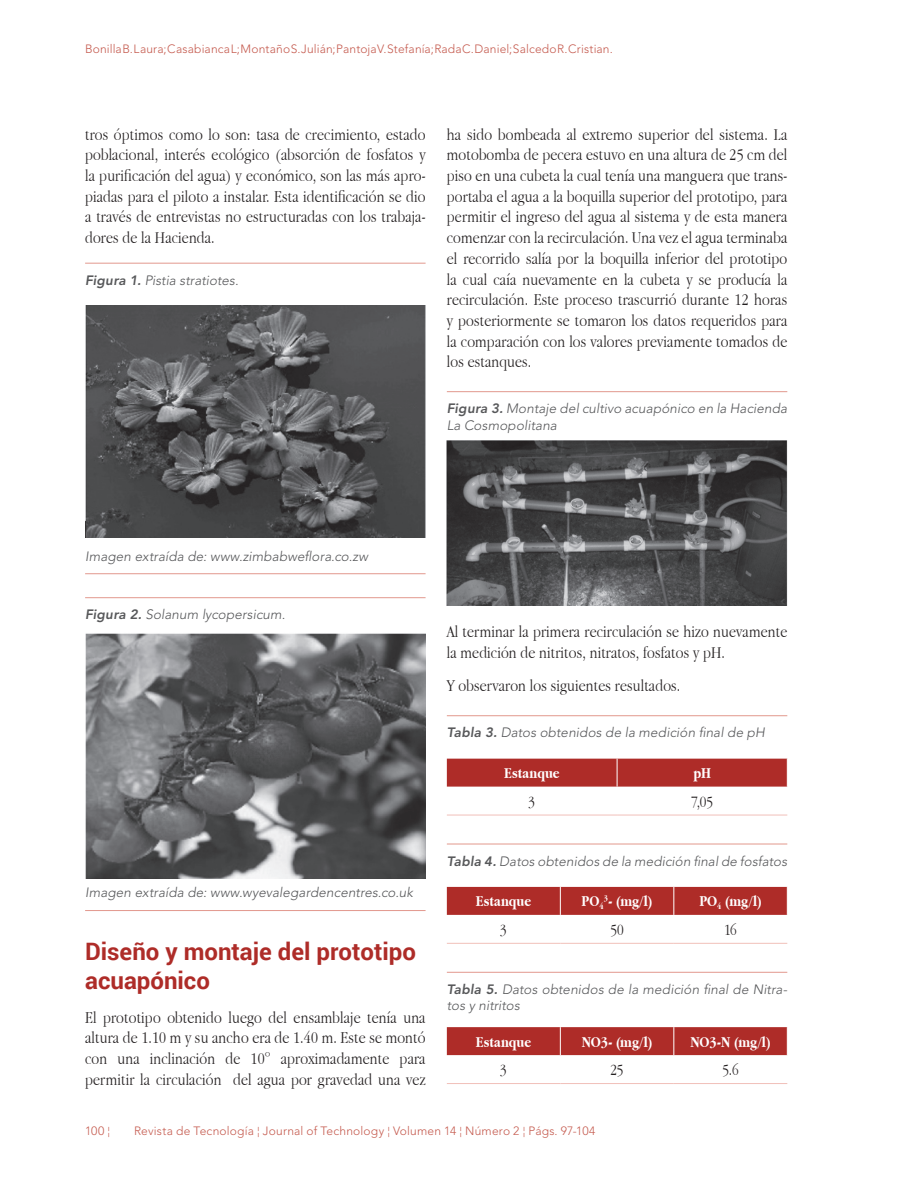
<style>
.page{position:relative;width:915px;height:1191px;background:#fff}
.page>*{position:absolute;margin:0;border:0;box-sizing:border-box;transform-origin:0 0}
.TIT4{font:700 24px/28.8px "Roboto";color:#ae2c28}
.TXT_GENERAL{font:300 17.25px/20.7px "Apple Garamond";letter-spacing:.01em;color:#231f20;text-align:justify}
.TXT_TABLA{font:300 16.5px "Apple Garamond";letter-spacing:-.015em;color:#231f20}
.TIT_TABLA{font:700 15.75px "Apple Garamond";letter-spacing:-.005em;color:#fff}
.PIE_DE_FOTO{font:italic 300 13.5px/16.2px "Avenir LT Std";letter-spacing:.005em;color:#57585a}
.PIE_DE_FOTO2{font:italic 300 13.5px "Avenir LT Std";letter-spacing:.01em;color:#57585a}
.t1{font:300 12px "Avenir LT Std";letter-spacing:.015em;color:#c55b4f}
.s1{font-weight:800}
</style>
<div class="page">
<hr style="left:85px;top:263px;width:340px;height:1px;background:#e2988d">
<hr style="left:446px;top:391px;width:341px;height:1px;background:#e2988d">
<img style="left:85px;top:305px;width:340px;height:232px">
<hr style="left:85px;top:573px;width:340px;height:1px;background:#e2988d">
<hr style="left:85px;top:597px;width:340px;height:1px;background:#e2988d">
<img style="left:85px;top:633px;width:340px;height:245px">
<hr style="left:85px;top:910px;width:340px;height:1px;background:#e2988d">
<img style="left:446px;top:441px;width:341px;height:165px">
<hr style="left:446px;top:715px;width:341px;height:1px;background:#e2988d">
<hr style="left:446px;top:843px;width:341px;height:1px;background:#e2988d">
<hr style="left:446px;top:972px;width:341px;height:1px;background:#e2988d">
<hr style="left:446px;top:814px;width:171px;height:1px;background:#f1c0b9">
<hr style="left:617px;top:814px;width:170px;height:1px;background:#f1c0b9">
<div style="left:446px;top:758px;width:341px;height:28px;background:#ae2c28"></div>
<hr style="left:446px;top:943px;width:114px;height:1px;background:#f1c0b9">
<hr style="left:560px;top:943px;width:113px;height:1px;background:#f1c0b9">
<hr style="left:673px;top:943px;width:114px;height:1px;background:#f1c0b9">
<div style="left:446px;top:887px;width:341px;height:28px;background:#ae2c28"></div>
<hr style="left:446px;top:1083px;width:114px;height:1px;background:#f1c0b9">
<hr style="left:560px;top:1083px;width:113px;height:1px;background:#f1c0b9">
<hr style="left:673px;top:1083px;width:114px;height:1px;background:#f1c0b9">
<div style="left:446px;top:1027px;width:341px;height:28px;background:#ae2c28"></div>
<p class="t1" style="left:85px;top:42px;width:529px">Bonilla B. Laura; Casabianca L; Montaño S. Julián; Pantoja V. Stefanía; Rada C. Daniel; Salcedo R. Cristian.</p>
<p class="TXT_GENERAL" style="left:85px;top:123px;width:342px">tros óptimos como lo son: tasa de crecimiento, estado poblacional, interés ecológico (absorción de fosfatos y la purificación del agua) y económico, son las más apro&shy;piadas para el piloto a instalar. Esta identificación se dio a través de entrevistas no estructuradas con los trabaja&shy;dores de la Hacienda.</p>
<p class="PIE_DE_FOTO" style="left:85px;top:272px;width:155px"><span class="s1">Figura 1.</span> Pistia stratiotes.</p>
<p class="TXT_GENERAL" style="left:446px;top:123px;width:342px">ha sido bombeada al extremo superior del sistema. La motobomba de pecera estuvo en una altura de 25 cm del piso en una cubeta la cual tenía una manguera que trans&shy;portaba el agua a la boquilla superior del prototipo, para permitir el ingreso del agua al sistema y de esta manera comenzar con la recirculación. Una vez el agua terminaba el recorrido salía por la boquilla inferior del prototipo la cual caía nuevamente en la cubeta y se producía la recirculación. Este proceso trascurrió durante 12 horas y posteriormente se tomaron los datos requeridos para la comparación con los valores previamente tomados de los estanques.</p>
<p class="PIE_DE_FOTO" style="left:446px;top:401px;width:342px"><span class="s1">Figura 3.</span> Montaje del cultivo acuapónico en la Hacienda<br>La Cosmopolitana</p>
<p class="PIE_DE_FOTO2" style="left:85px;top:548px;width:284px">Imagen extraída de: www.zimbabweflora.co.zw</p>
<p class="PIE_DE_FOTO" style="left:85px;top:607px;width:201px"><span class="s1">Figura 2.</span> Solanum lycopersicum.</p>
<p class="PIE_DE_FOTO2" style="left:85px;top:884px;width:329px">Imagen extraída de: www.wyevalegardencentres.co.uk</p>
<p class="TIT4" style="left:85px;top:936px;width:332px">Diseño y montaje del prototipo acuapónico</p>
<p class="TXT_GENERAL" style="left:85px;top:1006px;width:342px">El prototipo obtenido luego del ensamblaje tenía una altura de 1.10 m y su ancho era de 1.40 m. Este se montó con una inclinación de 10° aproximadamente para permitir la circulación del agua por gravedad una vez</p>
<p class="TXT_GENERAL" style="left:446px;top:621px;width:342px">Al terminar la primera recirculación se hizo nuevamente la medición de nitritos, nitratos, fosfatos y pH.</p>
<p class="TXT_GENERAL" style="left:446px;top:675px;width:235px">Y observaron los siguientes resultados.</p>
<p class="PIE_DE_FOTO" style="left:446px;top:725px;width:319px"><span class="s1">Tabla 3.</span> Datos obtenidos de la medición final de pH</p>
<p class="TIT_TABLA" style="left:504px;top:764px;width:57px">Estanque</p>
<p class="TIT_TABLA" style="left:693px;top:764px;width:19px">pH</p>
<p class="TXT_TABLA" style="left:528px;top:791px;width:8px">3</p>
<p class="TXT_TABLA" style="left:691px;top:791px;width:23px">7,05</p>
<p class="PIE_DE_FOTO" style="left:446px;top:853px;width:342px"><span class="s1">Tabla 4.</span> Datos obtenidos de la medición final de fosfatos</p>
<p class="TIT_TABLA" style="left:475px;top:892px;width:57px">Estanque</p>
<p class="TIT_TABLA" style="left:581px;top:892px;width:72px">PO<sub>4</sub><sup>3</sup>- (mg/l)</p>
<p class="TIT_TABLA" style="left:699px;top:892px;width:64px">PO<sub>4</sub> (mg/l)</p>
<p class="TXT_TABLA" style="left:500px;top:919px;width:8px">3</p>
<p class="TXT_TABLA" style="left:610px;top:919px;width:15px">50</p>
<p class="TXT_TABLA" style="left:724px;top:919px;width:14px">16</p>
<p class="PIE_DE_FOTO" style="left:446px;top:981px;width:342px"><span class="s1">Tabla 5.</span> Datos obtenidos de la medición final de Nitra&shy;tos y nitritos</p>
<p class="TIT_TABLA" style="left:475px;top:1032px;width:57px">Estanque</p>
<p class="TIT_TABLA" style="left:581px;top:1032px;width:72px">NO3- (mg/l)</p>
<p class="TIT_TABLA" style="left:690px;top:1032px;width:82px">NO3-N (mg/l)</p>
<p class="TXT_TABLA" style="left:500px;top:1060px;width:8px">3</p>
<p class="TXT_TABLA" style="left:610px;top:1060px;width:14px">25</p>
<p class="TXT_TABLA" style="left:722px;top:1060px;width:18px">5.6</p>
<p class="t1" style="left:85px;top:1123px;width:26px">100 ¦</p>
<p class="t1" style="left:134px;top:1123px;width:462px">Revista de Tecnología ¦ Journal of Technology ¦ Volumen 14 ¦ Número 2 ¦ Págs. 97-104</p>
</div>
